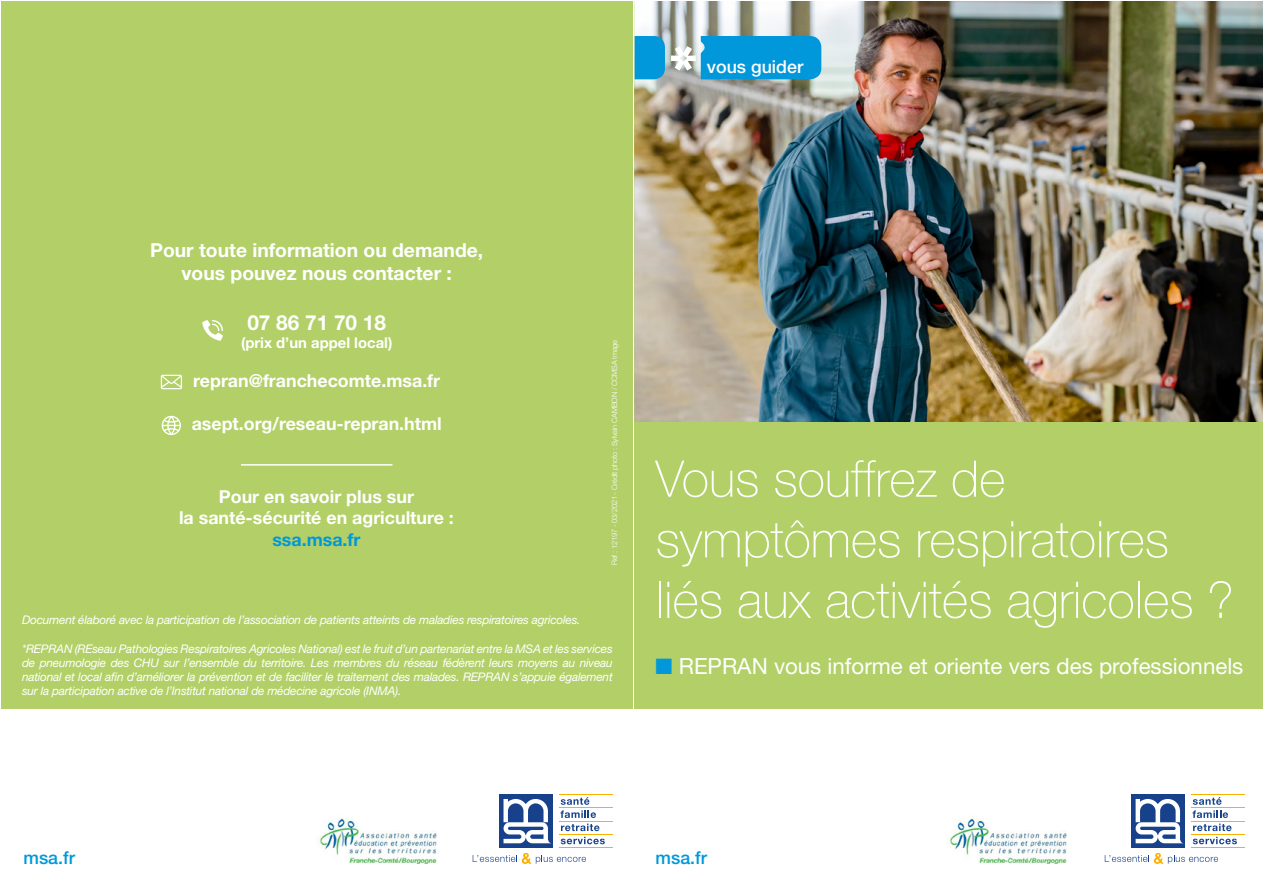
<style>
.page{position:relative;width:1263px;height:893px;background:#fff}
.page>*{position:absolute;margin:0;border:0;box-sizing:border-box;transform-origin:0 0}
.t1{font:100 50.55px/60.6px "Helvetica Neue LT";color:#fff}
.t2{font:22.2px "Helvetica Neue LT";color:#fff}
.t3{font:700 20.85px "Helvetica Neue LT";color:#fff}
.t4{font:700 19.35px/23.1px "Helvetica Neue LT";color:#fff;text-align:center}
.t5{font:700 17.85px/21.5px "Helvetica Neue LT";color:#fff;text-align:center}
.t6{font:500 17.85px "Helvetica Neue LT";color:#0098da}
.t7{font:500 17.85px "Helvetica Neue LT";color:#fff}
.t8{font:700 14.85px "Helvetica Neue LT";color:#fff}
.t9{font:italic 11.85px/14.2px "Helvetica Neue LT";letter-spacing:-.02em;color:#fff;text-align:justify}
.t10{font:300 7.35px "Helvetica Neue LT";letter-spacing:-.02em;color:#fff}
.s1{color:#0098da}
</style>
<div class="page">
<img style="left:634px;top:1px;width:629px;height:421px">
<div style="left:634px;top:422px;width:629px;height:286px;background:#b2d067"></div>
<svg style="left:634px;top:36px;width:31px;height:43px"></svg>
<svg style="left:671px;top:36px;width:150px;height:43px"></svg>
<svg style="left:1192px;top:797px;width:36px;height:21px"></svg>
<svg style="left:1193px;top:824px;width:38px;height:7px"></svg>
<svg style="left:1193px;top:837px;width:44px;height:7px"></svg>
<hr style="left:1191px;top:794px;width:54px;height:1px;background:#f9b000">
<hr style="left:1191px;top:808px;width:54px;height:1px;background:#f9b000">
<hr style="left:1191px;top:821px;width:54px;height:1px;background:#f9b000">
<hr style="left:1191px;top:834px;width:54px;height:1px;background:#f9b000">
<hr style="left:1191px;top:847px;width:54px;height:1px;background:#f9b000">
<div style="left:1131px;top:794px;width:53px;height:54px;background:#17428b"></div>
<svg style="left:1135px;top:799px;width:48px;height:44px"></svg>
<svg style="left:1105px;top:853px;width:113px;height:11px"></svg>
<img style="left:948px;top:818px;width:119px;height:46px">
<svg style="left:560px;top:797px;width:36px;height:21px"></svg>
<svg style="left:561px;top:824px;width:38px;height:7px"></svg>
<svg style="left:561px;top:837px;width:44px;height:7px"></svg>
<hr style="left:559px;top:794px;width:54px;height:1px;background:#f9b000">
<hr style="left:559px;top:808px;width:54px;height:1px;background:#f9b000">
<hr style="left:559px;top:821px;width:54px;height:1px;background:#f9b000">
<hr style="left:559px;top:834px;width:54px;height:1px;background:#f9b000">
<hr style="left:559px;top:847px;width:54px;height:1px;background:#f9b000">
<div style="left:499px;top:794px;width:53px;height:54px;background:#17428b"></div>
<svg style="left:503px;top:799px;width:47px;height:44px"></svg>
<svg style="left:473px;top:853px;width:113px;height:11px"></svg>
<div style="left:1px;top:1px;width:631px;height:707px;background:#b2d067"></div>
<svg style="left:202px;top:320px;width:21px;height:21px"></svg>
<svg style="left:161px;top:416px;width:20px;height:19px"></svg>
<svg style="left:161px;top:375px;width:21px;height:14px"></svg>
<hr style="left:241px;top:464px;width:151px;height:2px;background:#fff">
<img style="left:318px;top:818px;width:119px;height:46px">
<p class="t7" style="left:707px;top:56px;width:98px">vous guider</p>
<p class="t4" style="left:150px;top:238px;width:335px">Pour toute information ou demande, vous pouvez nous contacter :</p>
<p class="t3" style="left:247px;top:310px;width:140px">07 86 71 70 18</p>
<p class="t8" style="left:241px;top:333px;width:153px">(prix d’un appel local)</p>
<p class="t5" style="left:193px;top:370px;width:248px">repran@franchecomte.msa.fr</p>
<p class="t5" style="left:192px;top:412px;width:252px">asept.org/reseau-repran.html</p>
<p class="t5" style="left:179px;top:485px;width:276px">Pour en savoir plus sur<br>la santé-sécurité en agriculture : <span class="s1">ssa.msa.fr</span></p>
<p class="t10" style="left:612px;top:565px;width:227px;rotate:-90deg">Ref : 12197 - 03/2021 - Crédit photo : Sylvain CAMBON / CCMSA Image</p>
<p class="t10" style="left:610px;top:565px;width:227px;rotate:-90deg">Ref : 12197 - 03/2021 - Crédit photo : Sylvain CAMBON / CCMSA Image</p>
<p class="t9" style="left:22px;top:613px;width:560px">Document élaboré avec la participation de l’association de patients atteints de maladies respiratoires agricoles.</p>
<p class="t9" style="left:22px;top:641px;width:592px">*REPRAN (REseau Pathologies Respiratoires Agricoles National) est le fruit d’un partenariat entre la MSA et les services de pneumologie des CHU sur l’ensemble du territoire. Les membres du réseau fédèrent leurs moyens au niveau national et local afin d’améliorer la prévention et de faciliter le traitement des malades. REPRAN s’appuie également sur la participation active de l’Institut national de médecine agricole (INMA).</p>
<p class="t1" style="left:656px;top:448px;width:580px">Vous souffrez de symptômes respiratoires liés aux activités agricoles ?</p>
<p class="t2" style="left:656px;top:653px;width:589px"><span class="s1">■</span> REPRAN vous informe et oriente vers des professionnels</p>
<p class="t6" style="left:24px;top:847px;width:53px">msa.fr</p>
<p class="t6" style="left:656px;top:847px;width:53px">msa.fr</p>
</div>
